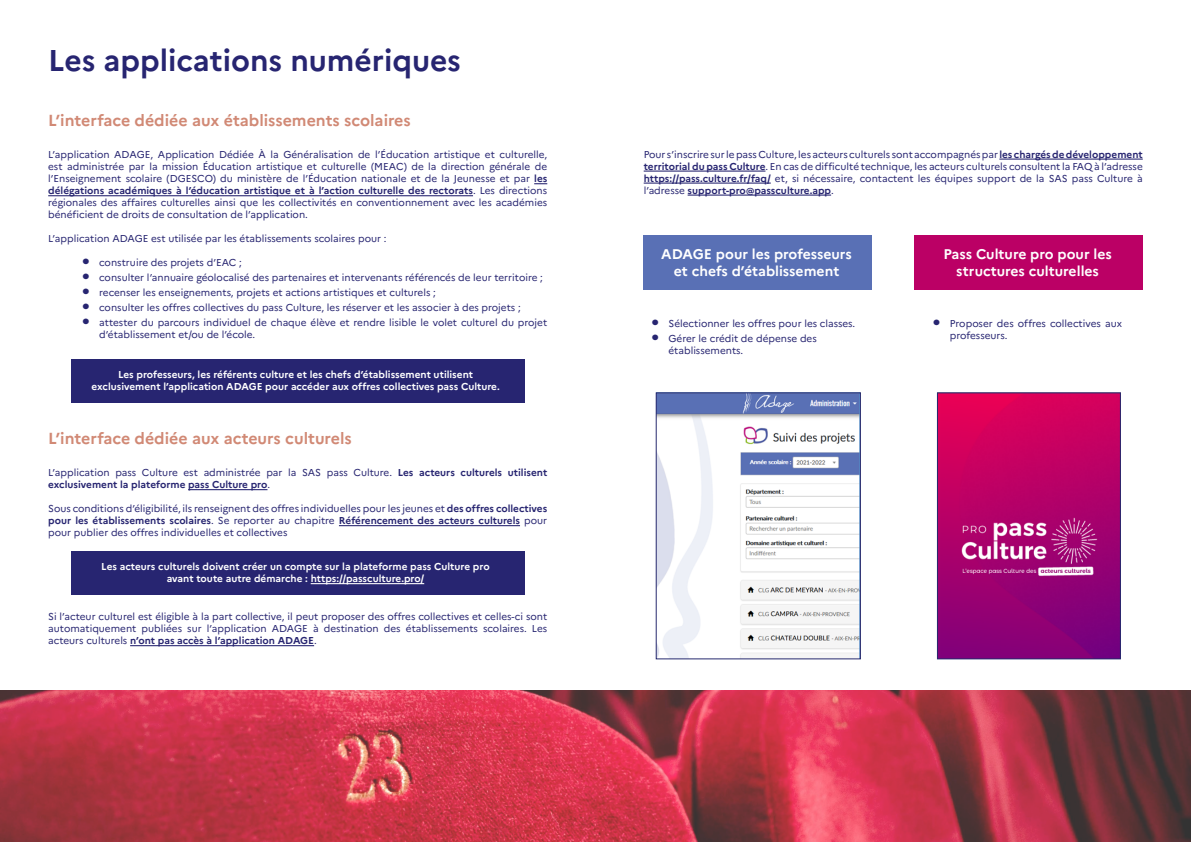
<style>
.page{position:relative;width:1191px;height:842px;background:#fff}
.page>*{position:absolute;margin:0;border:0;box-sizing:border-box;transform-origin:0 0}
.t1{font:700 30px "Marianne";color:#272571}
.t2{font:700 16px "Marianne";color:#d18975}
.t3{font:700 14px/16.8px "Marianne";color:#fff;text-align:center}
.t4{font:10px/12px "Marianne";color:#272571;text-align:justify}
.t5{font:700 10px/12px "Marianne";color:#fff;text-align:center}
.t6{font:700 10px/12px "Marianne";color:#272571}
.s1{font-weight:700}
.s2{font-weight:700;font-size:18px}
.s3{font-weight:400}
</style>
<div class="page">
<hr style="left:999px;top:159px;width:143px;height:1px;background:#272571">
<hr style="left:643px;top:171px;width:122px;height:1px;background:#272571">
<hr style="left:643px;top:183px;width:127px;height:1px;background:#272571">
<hr style="left:687px;top:195px;width:144px;height:1px;background:#272571">
<svg style="left:534px;top:183px;width:13px;height:1px"></svg>
<hr style="left:48px;top:195px;width:425px;height:1px;background:#272571">
<hr style="left:188px;top:489px;width:79px;height:1px;background:#272571">
<hr style="left:339px;top:525px;width:181px;height:1px;background:#272571">
<hr style="left:130px;top:645px;width:184px;height:1px;background:#272571">
<div style="left:71px;top:551px;width:453px;height:44px;background:#272571"></div>
<hr style="left:311px;top:583px;width:113px;height:1px;background:#fff">
<img style="left:658px;top:395px;width:200px;height:262px">
<div style="left:656px;top:393px;width:204px;height:266px;border:1px solid #26296e"></div>
<div style="left:643px;top:235px;width:228px;height:55px;background:#5970b5"></div>
<div style="left:914px;top:235px;width:228px;height:55px;background:#bb0065"></div>
<img style="left:939px;top:395px;width:179px;height:262px">
<div style="left:937px;top:393px;width:183px;height:266px;border:1px solid #26296e"></div>
<img style="left:0;top:690px;width:1191px;height:152px">
<div style="left:71px;top:359px;width:453px;height:44px;background:#272571"></div>
<h1 class="t1" style="left:48px;top:37px;width:414px">Les applications numériques</h1>
<h2 class="t2" style="left:48px;top:108px;width:364px">L’interface dédiée aux établissements scolaires</h2>
<p class="t4" style="left:48px;top:148px;width:500px">L’application ADAGE, Application Dédiée À la Généralisation de l’Éducation artistique et culturelle, est administrée par la mission Éducation artistique et culturelle (MEAC) de la direction générale de l’Enseignement scolaire (DGESCO) du ministère de l’Éducation nationale et de la Jeunesse et par <span class="s1">les délégations académiques à l’éducation artistique et à l’action culturelle des rectorats</span>. Les directions régionales des affaires culturelles ainsi que les collectivités en conventionnement avec les académies bénéficient de droits de consultation de l’application.</p>
<p class="t4" style="left:48px;top:232px;width:340px">L’application ADAGE est utilisée par les établissements scolaires pour :</p>
<p class="t4" style="left:82px;top:256px;width:161px"><span class="s2">•</span> construire des projets d’EAC ;</p>
<p class="t4" style="left:82px;top:271px;width:462px"><span class="s2">•</span> consulter l’annuaire géolocalisé des partenaires et intervenants référencés de leur territoire ;</p>
<p class="t4" style="left:82px;top:286px;width:355px"><span class="s2">•</span> recenser les enseignements, projets et actions artistiques et culturels ;</p>
<p class="t4" style="left:82px;top:301px;width:440px"><span class="s2">•</span> consulter les offres collectives du pass Culture, les réserver et les associer à des projets ;</p>
<p class="t4" style="left:99px;top:315px;width:449px;text-indent:-17px"><span class="s2">•</span> attester du parcours individuel de chaque élève et rendre lisible le volet culturel du projet d’établissement et/ou de l’école.</p>
<p class="t5" style="left:91px;top:368px;width:410px">Les professeurs, les référents culture et les chefs d’établissement utilisent exclusivement l’application ADAGE pour accéder aux offres collectives pass Culture.</p>
<h2 class="t2" style="left:48px;top:426px;width:305px">L’interface dédiée aux acteurs culturels</h2>
<p class="t6" style="left:48px;top:466px;width:500px"><span class="s3">L’application pass Culture est administrée par la SAS pass Culture.</span> Les acteurs culturels utilisent exclusivement la plateforme pass Culture pro<span class="s3">.</span></p>
<p class="t4" style="left:48px;top:502px;width:500px">Sous conditions d’éligibilité, ils renseignent des offres individuelles pour les jeunes et <span class="s1">des offres collectives pour les établissements scolaires</span>. Se reporter au chapitre <span class="s1">Référencement des acteurs culturels</span> pour pour publier des offres individuelles et collectives</p>
<p class="t5" style="left:101px;top:560px;width:390px">Les acteurs culturels doivent créer un compte sur la plateforme pass Culture pro avant toute autre démarche : https://passculture.pro/</p>
<p class="t4" style="left:48px;top:610px;width:500px">Si l’acteur culturel est éligible à la part collective, il peut proposer des offres collectives et celles-ci sont automatiquement publiées sur l’application ADAGE à destination des établissements scolaires. Les acteurs culturels <span class="s1">n’ont pas accès à l’application ADAGE</span>.</p>
<p class="t4" style="left:643px;top:147px;width:500px">Pour s’inscrire sur le pass Culture, les acteurs culturels sont accompagnés par <span class="s1">les chargés de développement territorial du pass Culture</span>. En cas de difficulté technique, les acteurs culturels consultent la FAQ à l’adresse <span class="s1">https://pass.culture.fr/faq/</span> et, si nécessaire, contactent les équipes support de la SAS pass Culture à l’adresse <span class="s1">support-pro@passculture.app</span>.</p>
<h3 class="t3" style="left:661px;top:244px;width:192px">ADAGE pour les professeurs et chefs d’établissement</h3>
<h3 class="t3" style="left:943px;top:244px;width:170px">Pass Culture pro pour les structures culturelles</h3>
<p class="t4" style="left:651px;top:316px;width:205px"><span class="s2">•</span> Sélectionner les offres pour les classes.</p>
<p class="t4" style="left:668px;top:331px;width:150px;text-indent:-17px"><span class="s2">•</span> Gérer le crédit de dépense des établissements.</p>
<p class="t4" style="left:950px;top:316px;width:173px;text-indent:-17px"><span class="s2">•</span> Proposer des offres collectives aux professeurs.</p>
</div>
